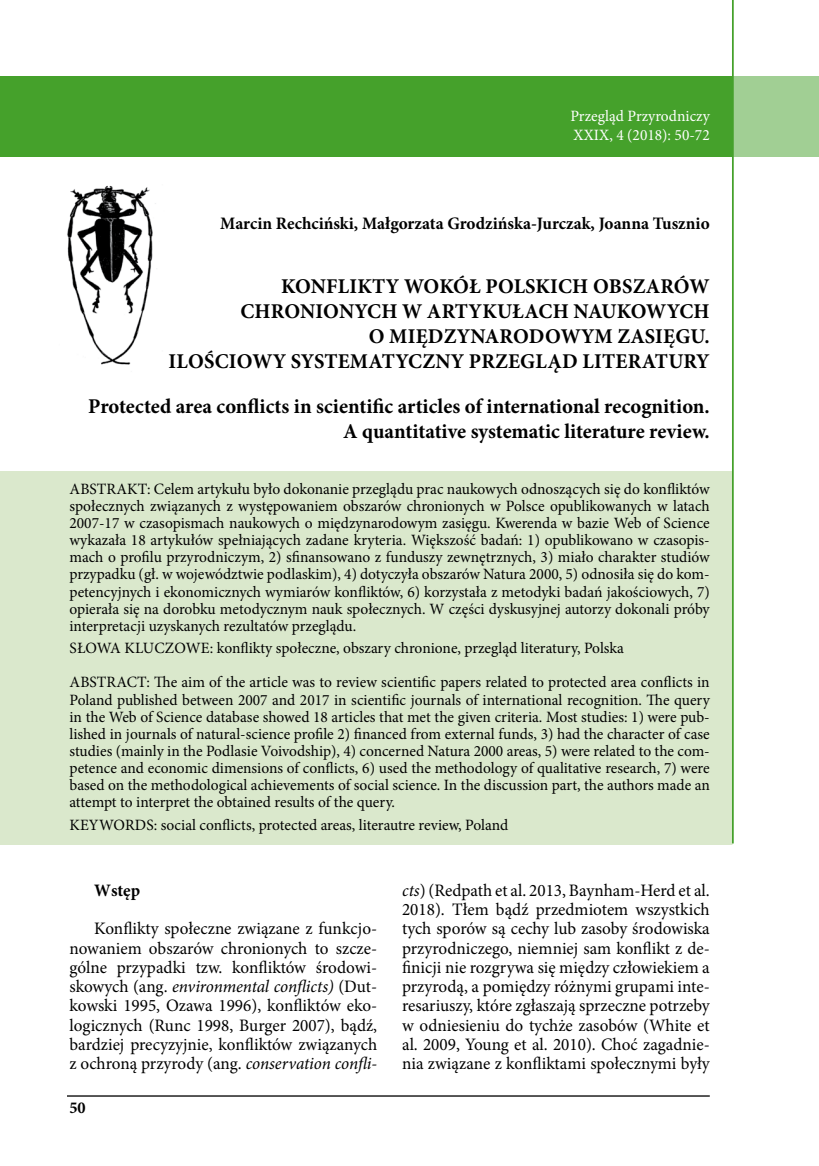
<style>
.page{position:relative;width:819px;height:1166px;background:#fff}
.page>*{position:absolute;margin:0;border:0;box-sizing:border-box;transform-origin:0 0}
.t1{font:700 21px/25.2px "Minion Pro";letter-spacing:.01em;color:#000;text-align:right}
.t2{font:17.5px/19.2px "Minion Pro";color:#000;text-align:justify}
.t3{font:700 17.5px "Minion Pro";letter-spacing:-.01em;color:#000}
.t4{font:700 16.62px "Minion Pro";color:#000}
.t5{font:15.75px/17.2px "Minion Pro";color:#000;text-align:justify}
.t6{font:15.75px/18.9px "Minion Pro";color:#fff}
.s1{font-style:italic}
</style>
<div class="page">
<img style="left:67px;top:185px;width:89px;height:180px">
<div style="left:0;top:471px;width:732px;height:374px;background:#dae8cc"></div>
<hr style="left:67px;top:1095px;width:642px;height:1px;background:#000">
<div style="left:0;top:77px;width:819px;height:80px;background:#45a12b"></div>
<div style="left:732px;top:0;width:87px;height:1166px;background:#fff"></div>
<hr style="left:732px;top:0;width:1px;height:843px;background:#45a12b">
<p class="t6" style="left:570px;top:106px;width:141px">Przegląd Przyrodniczy<br>XXIX, 4 (2018): 50-72</p>
<p class="t3" style="left:220px;top:211px;width:491px">Marcin Rechciński, Małgorzata Grodzińska-Jurczak, Joanna Tusznio</p>
<h1 class="t1" style="left:169px;top:273px;width:542px">Konflikty wokół polskich obszarów chronionych w artykułach naukowych<br>o międzynarodowym zasięgu.<br>Ilościowy systematyczny przegląd literatury</h1>
<h1 class="t1" style="left:88px;top:393px;width:623px">Protected area conflicts in scientific articles of international recognition.<br>A quantitative systematic literature review.</h1>
<p class="t5" style="left:69px;top:480px;width:642px">Abstrakt: Celem artykułu było dokonanie przeglądu prac naukowych odnoszących się do konfliktów społecznych związanych z występowaniem obszarów chronionych w Polsce opublikowanych w latach 2007-17 w czasopismach naukowych o międzynarodowym zasięgu. Kwerenda w bazie Web of Science wykazała 18 artykułów spełniających zadane kryteria. Większość badań: 1) opublikowano w czasopis&shy;mach o profilu przyrodniczym, 2) sfinansowano z funduszy zewnętrznych, 3) miało charakter studiów przypadku (gł. w województwie podlaskim), 4) dotyczyła obszarów Natura 2000, 5) odnosiła się do kom&shy;petencyjnych i ekonomicznych wymiarów konfliktów, 6) korzystała z metodyki badań jakościowych, 7) opierała się na dorobku metodycznym nauk społecznych. W części dyskusyjnej autorzy dokonali próby interpretacji uzyskanych rezultatów przeglądu.</p>
<p class="t5" style="left:70px;top:631px;width:641px;line-height:34.3px">Słowa kluczowe: konflikty społeczne, obszary chronione, przegląd literatury, Polska<br>Abstract: The aim of the article was to review scientific papers related to protected area conflicts in</p>
<p class="t5" style="left:69px;top:691px;width:642px">Poland published between 2007 and 2017 in scientific journals of international recognition. The query in the Web of Science database showed 18 articles that met the given criteria. Most studies: 1) were pub&shy;lished in journals of natural-science profile 2) financed from external funds, 3) had the character of case studies (mainly in the Podlasie Voivodship), 4) concerned Natura 2000 areas, 5) were related to the com&shy;petence and economic dimensions of conflicts, 6) used the methodology of qualitative research, 7) were based on the methodological achievements of social science. In the discussion part, the authors made an attempt to interpret the obtained results of the query.</p>
<p class="t5" style="left:70px;top:816px;width:440px">Keywords: social conflicts, protected areas, literautre review, Poland</p>
<p class="t3" style="left:94px;top:878px;width:47px">Wstęp</p>
<p class="t2" style="left:69px;top:919px;width:309px;text-indent:25px">Konflikty społeczne związane z funkcjo&shy;nowaniem obszarów chronionych to szcze&shy;gólne przypadki tzw. konfliktów środowi&shy;skowych (ang. <span class="s1">environmental conflicts)</span> (Dut&shy;kowski 1995, Ozawa 1996), konfliktów eko&shy;logicznych (Runc 1998, Burger 2007), bądź, bardziej precyzyjnie, konfliktów związanych z ochroną przyrody (ang. <span class="s1">conservation confli-</span></p>
<p class="t4" style="left:69px;top:1096px;width:18px">50</p>
<p class="t2" style="left:402px;top:880px;width:309px"><span class="s1">cts</span>) (Redpath et al. 2013, Baynham-Herd et al.<br>2018). Tłem bądź przedmiotem wszystkich tych sporów są cechy lub zasoby środowiska przyrodniczego, niemniej sam konflikt z de&shy;finicji nie rozgrywa się między człowiekiem a przyrodą, a pomiędzy różnymi grupami inte&shy;resariuszy, które zgłaszają sprzeczne potrzeby w odniesieniu do tychże zasobów (White et al. 2009, Young et al. 2010). Choć zagadnie&shy;nia związane z konfliktami społecznymi były</p>
</div>
